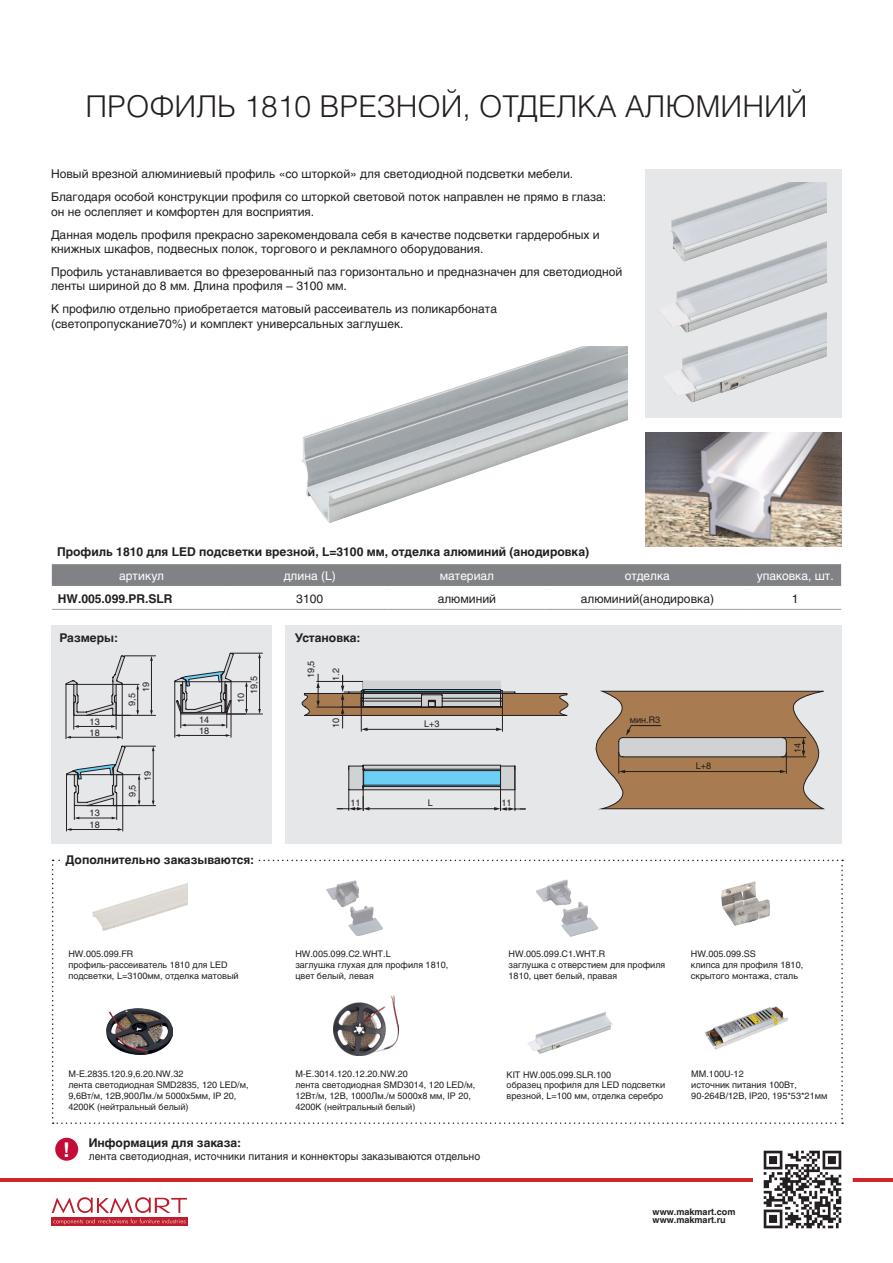
<style>
.page{position:relative;width:893px;height:1263px;background:#fff}
.page>*{position:absolute;margin:0;border:0;box-sizing:border-box;transform-origin:0 0}
.артикулы{font:300 30px "Helios";color:#231f20}
.t1{font:700 20.25px "Helios";color:#fff}
.тексты{font:12px/14.4px "Helios C";color:#231f20}
.артикулы-2{font:700 12px "Helios C";color:#231f20}
.артикулы-3{font:700 12px "Helios";color:#231f20}
.t2{font:12px "Helios";color:#fff}
.t3{font:12px "Helios";color:#231f20}
.Paragraph_Style_2{font:10.65px "Helios";color:#231f20}
.схемы{font:9.15px "Helios";color:#231f20}
.схемы-2{font:9px/10.8px "Helios";color:#231f20}
.t4{font:700 9px "Helios";color:#231f20}
.s1{font-family:"Helios"}
</style>
<div class="page">
<svg style="left:52px;top:860px;width:791px;height:264px"></svg>
<div style="left:645px;top:169px;width:197px;height:248px;background:#e6e7e9"></div>
<div style="left:52px;top:564px;width:789px;height:22px;background:#808285"></div>
<hr style="left:52px;top:609px;width:179px;height:1px;background:#a8a9ad">
<hr style="left:231px;top:609px;width:157px;height:1px;background:#a8a9ad">
<hr style="left:388px;top:609px;width:157px;height:1px;background:#a8a9ad">
<hr style="left:545px;top:609px;width:204px;height:1px;background:#a8a9ad">
<hr style="left:749px;top:609px;width:92px;height:1px;background:#a8a9ad">
<img style="left:536px;top:879px;width:61px;height:57px">
<img style="left:721px;top:881px;width:48px;height:44px">
<img style="left:326px;top:880px;width:57px;height:57px">
<img style="left:702px;top:999px;width:88px;height:58px">
<img style="left:93px;top:884px;width:94px;height:46px">
<img style="left:302px;top:346px;width:325px;height:177px">
<img style="left:676px;top:263px;width:150px;height:45px">
<img style="left:665px;top:308px;width:161px;height:95px">
<img style="left:671px;top:183px;width:155px;height:80px">
<img style="left:106px;top:1008px;width:66px;height:46px">
<img style="left:527px;top:1011px;width:85px;height:42px">
<div style="left:62px;top:850px;width:194px;height:17px;background:#fff"></div>
<hr style="left:0;top:1178px;width:893px;height:3px;background:#d1232a">
<img style="left:756px;top:1150px;width:94px;height:79px">
<div style="left:51px;top:1217px;width:137px;height:9px;background:#be1d2c"></div>
<svg style="left:53px;top:1219px;width:132px;height:5px"></svg>
<svg style="left:52px;top:1197px;width:135px;height:16px"></svg>
<div style="left:55px;top:1138px;width:23px;height:23px;background:#c40c37;border-radius:50%"></div>
<div style="left:286px;top:625px;width:556px;height:218px;background:#e6e7e9"></div>
<svg style="left:337px;top:765px;width:189px;height:46px"></svg>
<svg style="left:302px;top:674px;width:267px;height:57px"></svg>
<svg style="left:595px;top:690px;width:230px;height:120px;background:#af8f72"></svg>
<div style="left:363px;top:681px;width:137px;height:8px;background:#d1d2d4"></div>
<div style="left:51px;top:625px;width:221px;height:218px;background:#e6e7e9"></div>
<hr style="left:71px;top:829px;width:48px;height:1px;background:#231f20">
<hr style="left:66px;top:774px;width:1px;height:57px;background:#231f20">
<hr style="left:122px;top:774px;width:1px;height:57px;background:#231f20">
<hr style="left:183px;top:681px;width:68px;height:1px;background:#231f20">
<svg style="left:66px;top:653px;width:182px;height:166px"></svg>
<hr style="left:175px;top:682px;width:1px;height:55px;background:#231f20">
<hr style="left:231px;top:681px;width:1px;height:56px;background:#231f20">
<hr style="left:259px;top:657px;width:1px;height:53px;background:#231f20">
<svg style="left:258px;top:709px;width:3px;height:5px"></svg>
<hr style="left:232px;top:653px;width:30px;height:1px;background:#231f20">
<hr style="left:227px;top:714px;width:35px;height:1px;background:#231f20">
<img style="left:333px;top:996px;width:66px;height:59px">
<img style="left:645px;top:432px;width:197px;height:115px">
<p class="артикулы" style="left:85px;top:89px;width:724px">ПРОФИЛЬ 1810 ВРЕЗНОЙ, ОТДЕЛКА АЛЮМИНИЙ</p>
<p class="тексты" style="left:51px;top:167px;width:524px">Новый врезной алюминиевый профиль «со шторкой» для светодиодной подсветки мебели.</p>
<p class="тексты" style="left:51px;top:190px;width:557px">Благодаря особой конструкции профиля со шторкой световой поток направлен не прямо в глаза: он не ослепляет и комфортен для восприятия.</p>
<p class="тексты" style="left:51px;top:227px;width:550px">Данная модель профиля прекрасно зарекомендовала себя в качестве подсветки гардеробных и книжных шкафов, подвесных полок, торгового и рекламного оборудования.</p>
<p class="тексты" style="left:51px;top:264px;width:573px">Профиль устанавливается во фрезерованный паз горизонтально и предназначен для светодиодной ленты шириной до 8 мм. Длина профиля – 3100 мм.</p>
<p class="тексты" style="left:51px;top:302px;width:448px">К профилю отдельно приобретается матовый рассеиватель из поликарбоната <span class="s1">(светопропускание70%) и комплект универсальных заглушек.</span></p>
<p class="артикулы-2" style="left:57px;top:545px;width:534px">Профиль 1810 для LED подсветки врезной, L=3100 мм, отделка алюминий (анодировка)</p>
<p class="t2" style="left:119px;top:568px;width:46px">артикул</p>
<p class="t2" style="left:284px;top:568px;width:54px">длина (L)</p>
<p class="t2" style="left:440px;top:568px;width:56px">материал</p>
<p class="t2" style="left:625px;top:568px;width:47px">отделка</p>
<p class="t2" style="left:757px;top:568px;width:79px">упаковка, шт.</p>
<p class="артикулы-2" style="left:58px;top:591px;width:116px">HW.005.099.PR.SLR</p>
<p class="t3" style="left:296px;top:591px;width:28px">3100</p>
<p class="t3" style="left:438px;top:591px;width:60px">алюминий</p>
<p class="t3" style="left:581px;top:591px;width:135px">алюминий(анодировка)</p>
<p class="t3" style="left:792px;top:591px;width:8px">1</p>
<p class="артикулы-3" style="left:60px;top:630px;width:60px">Размеры:</p>
<p class="артикулы-3" style="left:295px;top:630px;width:67px">Установка:</p>
<p class="схемы" style="left:90px;top:716px;width:12px">13</p>
<p class="схемы" style="left:90px;top:727px;width:12px">18</p>
<p class="схемы" style="left:140px;top:692px;width:12px;rotate:-90deg">19</p>
<p class="схемы" style="left:127px;top:706px;width:14px;rotate:-90deg">9,5</p>
<p class="схемы" style="left:142px;top:781px;width:12px;rotate:-90deg">19</p>
<p class="схемы" style="left:199px;top:715px;width:12px">14</p>
<p class="схемы" style="left:199px;top:726px;width:12px">18</p>
<p class="схемы" style="left:248px;top:694px;width:19px;rotate:-90deg">19,5</p>
<p class="схемы" style="left:235px;top:703px;width:12px;rotate:-90deg">10</p>
<p class="схемы" style="left:306px;top:678px;width:19px;rotate:-90deg">19,5</p>
<p class="схемы" style="left:330px;top:680px;width:14px;rotate:-90deg">1.2</p>
<p class="схемы" style="left:330px;top:728px;width:12px;rotate:-90deg">10</p>
<p class="схемы" style="left:424px;top:719px;width:17px">L+3</p>
<p class="схемы" style="left:90px;top:808px;width:12px">13</p>
<p class="схемы" style="left:90px;top:819px;width:12px">18</p>
<p class="схемы" style="left:127px;top:797px;width:14px;rotate:-90deg">9,5</p>
<p class="артикулы-3" style="left:66px;top:852px;width:190px">Дополнительно заказываются:</p>
<p class="схемы-2" style="left:68px;top:948px;width:66px">HW.005.099.FR</p>
<p class="схемы-2" style="left:68px;top:959px;width:172px">профиль-рассеиватель 1810 для LED подсветки, L=3100мм, отделка матовый</p>
<p class="схемы" style="left:350px;top:797px;width:12px">11</p>
<p class="схемы" style="left:428px;top:797px;width:7px">L</p>
<p class="схемы-2" style="left:295px;top:948px;width:97px">HW.005.099.C2.WHT.L</p>
<p class="схемы-2" style="left:295px;top:959px;width:155px">заглушка глухая для профиля 1810, цвет белый, левая</p>
<p class="схемы" style="left:502px;top:797px;width:12px">11</p>
<p class="схемы" style="left:630px;top:714px;width:32px">мин.R3</p>
<p class="схемы" style="left:696px;top:760px;width:17px">L+8</p>
<p class="схемы" style="left:792px;top:753px;width:12px;rotate:-90deg">14</p>
<p class="схемы-2" style="left:509px;top:948px;width:98px">HW.005.099.C1.WHT.R</p>
<p class="схемы-2" style="left:509px;top:959px;width:158px">заглушка с отверстием для профиля<br>1810, цвет белый, правая</p>
<p class="схемы-2" style="left:691px;top:948px;width:67px">HW.005.099.SS</p>
<p class="схемы-2" style="left:691px;top:959px;width:114px">клипса для профиля 1810, скрытого монтажа, сталь</p>
<p class="схемы-2" style="left:68px;top:1069px;width:117px">M-E.2835.120.9,6.20.NW.32</p>
<p class="схемы-2" style="left:68px;top:1079px;width:182px">лента светодиодная SMD2835, 120 LED/м,<br>9,6Вт/м, 12В,900Лм./м 5000х5мм, IP 20,<br>4200К (нейтральный белый)</p>
<p class="схемы-2" style="left:295px;top:1069px;width:114px">M-E.3014.120.12.20.NW.20</p>
<p class="схемы-2" style="left:295px;top:1079px;width:182px">лента светодиодная SMD3014, 120 LED/м,<br>12Вт/м, 12В, 1000Лм./м 5000х8 мм, IP 20,<br>4200К (нейтральный белый)</p>
<p class="t1" style="left:63px;top:1138px;width:8px">!</p>
<p class="артикулы-3" style="left:89px;top:1136px;width:154px">Информация для заказа:</p>
<p class="Paragraph_Style_2" style="left:89px;top:1150px;width:393px">лента светодиодная, источники питания и коннекторы заказываются отдельно</p>
<p class="схемы-2" style="left:507px;top:1069px;width:106px">KIT HW.005.099.SLR.100</p>
<p class="схемы-2" style="left:507px;top:1080px;width:160px">образец профиля для LED подсветки врезной, L=100 мм, отделка серебро</p>
<p class="схемы-2" style="left:691px;top:1069px;width:54px">MM.100U-12</p>
<p class="схемы-2" style="left:691px;top:1079px;width:138px">источник питания 100Вт,<br>90-264В/12В, IP20, 195*53*21мм</p>
<p class="t4" style="left:653px;top:1206px;width:84px">www.makmart.com</p>
<p class="t4" style="left:653px;top:1215px;width:75px">www.makmart.ru</p>
</div>
